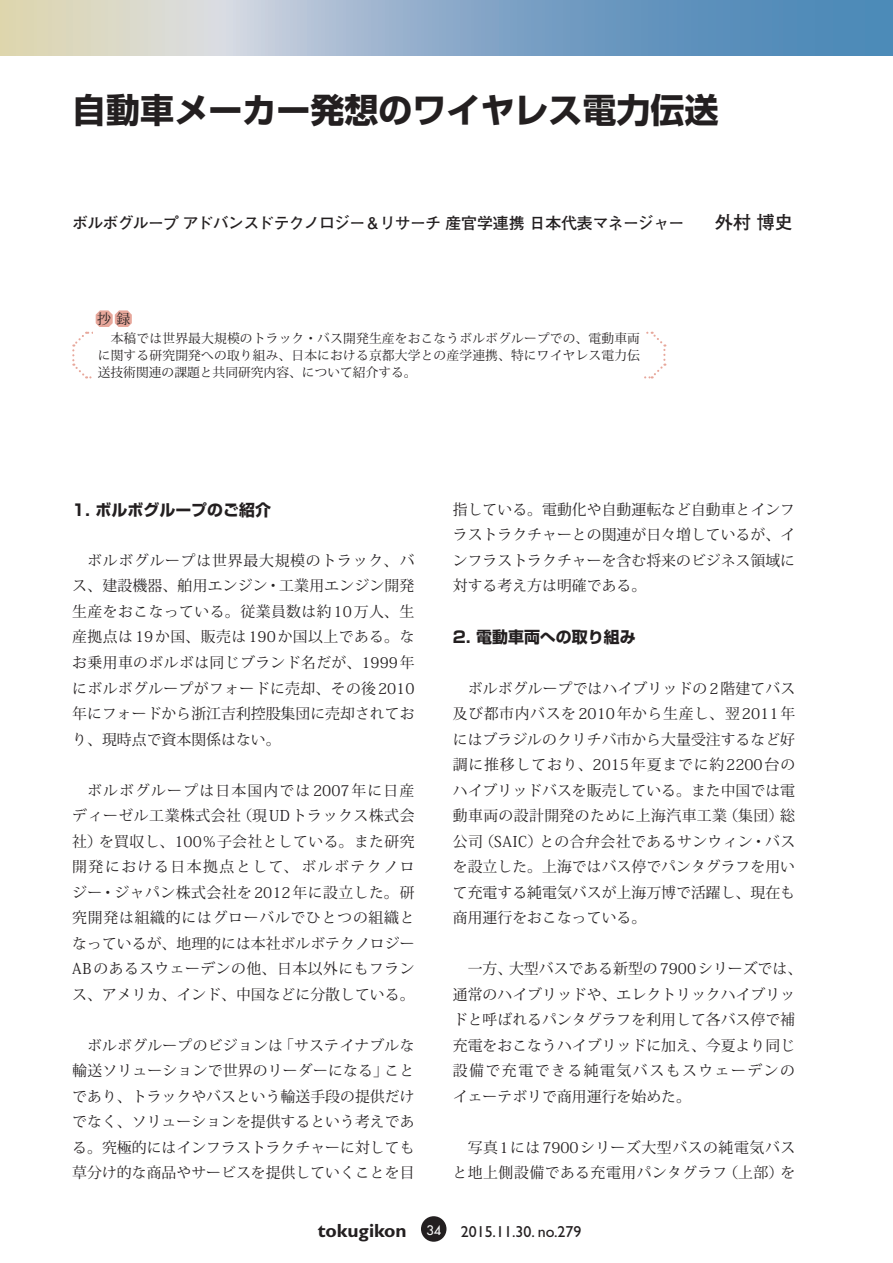
<style>
.page{position:relative;width:893px;height:1263px;background:#fff}
.page>*{position:absolute;margin:0;border:0;box-sizing:border-box;transform-origin:0 0}
.特集タイトル{font:700 34.05px "Shin Go Pro";color:#231f20}
.特集本文{font:700 19.2px "Gill Sans";color:#231f20}
.特集名前{font:700 15.9px "Futo Go B101 Pro";letter-spacing:-.05em;color:#231f20}
.特集小見出し{font:700 15.9px "Shin Go Pro";color:#231f20}
.特集本文-2{font:15.9px "Gill Sans";color:#231f20}
.特集本文-3{font:14.85px/25.5px "Koz Min Pro";color:#231f20;text-align:justify}
.特集本文-4{font:14.85px/25.5px "Koz Min Pro";letter-spacing:.035em;color:#231f20;text-align:right}
.特集本文-5{font:13.8px "Koz Min Pro";color:#231f20}
.t1{font:12.75px/17px "Koz Min Pro";color:#231f20;text-align:justify}
.特集本文-6{font:12.75px "Futura";color:#fff}
.s1{font-size:18px}
</style>
<div class="page">
<div style="left:421px;top:1216px;width:25px;height:26px;background:#231f20;border-radius:50%"></div>
<svg style="left:0;top:0;width:892px;height:55px;background:#95b0c6"></svg>
<hr style="left:892px;top:0;width:1px;height:55px;background:#4c8ab8">
<svg style="left:72px;top:310px;width:594px;height:69px"></svg>
<div style="left:94px;top:327px;width:550px;height:56px;background:#fff"></div>
<p class="特集タイトル" style="left:72px;top:84px;width:648px">自動車メーカー発想のワイヤレス電力伝送</p>
<p class="特集名前" style="left:72px;top:210px;width:722px">ボルボグループ アドバンスドテクノロジー＆リサーチ 産官学連携 日本代表マネージャー　　<span class="s1">外村 博史</span></p>
<p class="特集本文-5" style="left:97px;top:309px;width:34px">抄録</p>
<p class="t1" style="left:98px;top:329px;width:544px">　本稿では世界最大規模のトラック・バス開発生産をおこなうボルボグループでの、電動車両に関する研究開発への取り組み、日本における京都大学との産学連携、特にワイヤレス電力伝送技術関連の課題と共同研究内容、について紹介する。</p>
<p class="特集小見出し" style="left:72px;top:497px;width:200px">1. ボルボグループのご紹介</p>
<p class="特集本文-3" style="left:72px;top:547px;width:344px;text-indent:15px">ボルボグループは世界最大規模のトラック、バス、建設機器、舶用エンジン・工業用エンジン開発生産をおこなっている。従業員数は約10万人、生産拠点は 19か国、販売は 190か国以上である。なお乗用車のボルボは同じブランド名だが、1999年にボルボグループがフォードに売却、その後2010年にフォードから浙江吉利控股集団に売却されており、現時点で資本関係はない。</p>
<p class="特集本文-3" style="left:72px;top:777px;width:344px;text-indent:15px">ボルボグループは日本国内では2007年に日産ディーゼル工業株式会社（現UDトラックス株式会社）を買収し、100％子会社としている。また研究開発における日本拠点として、ボルボテクノロジー・ジャパン株式会社を 2012年に設立した。研究開発は組織的にはグローバルでひとつの組織となっているが、地理的には本社ボルボテクノロジーABのあるスウェーデンの他、日本以外にもフランス、アメリカ、インド、中国などに分散している。</p>
<p class="特集本文-3" style="left:72px;top:1032px;width:344px;text-indent:15px">ボルボグループのビジョンは「サステイナブルな輸送ソリューションで世界のリーダーになる」ことであり、トラックやバスという輸送手段の提供だけでなく、ソリューションを提供するという考えである。究極的にはインフラストラクチャーに対しても草分け的な商品やサービスを提供していくことを目</p>
<p class="特集本文-3" style="left:453px;top:496px;width:344px">指している。電動化や自動運転など自動車とインフラストラクチャーとの関連が日々増しているが、インフラストラクチャーを含む将来のビジネス領域に対する考え方は明確である。</p>
<p class="特集小見出し" style="left:453px;top:625px;width:184px">2. 電動車両への取り組み</p>
<p class="特集本文-3" style="left:453px;top:675px;width:344px">　ボルボグループではハイブリッドの 2階建てバス及び都市内バスを 2010年から生産し、翌2011年にはブラジルのクリチバ市から大量受注するなど好調に推移しており、2015年夏までに約2200台のハイブリッドバスを販売している。また中国では電動車両の設計開発のために上海汽車工業（集団）総公司（SAIC）との合弁会社であるサンウィン・バスを設立した。上海ではバス停でパンタグラフを用いて充電する純電気バスが上海万博で活躍し、現在も商用運行をおこなっている。</p>
<p class="特集本文-3" style="left:453px;top:955px;width:351px;text-align:left;text-indent:15px">一方、大型バスである新型の 7900シリーズでは、通常のハイブリッドや、エレクトリックハイブリッドと呼ばれるパンタグラフを利用して各バス停で補充電をおこなうハイブリッドに加え、今夏より同じ設備で充電できる純電気バスもスウェーデンのイェーテボリで商用運行を始めた。</p>
<p class="特集本文-4" style="left:453px;top:1134px;width:344px">写真1には7900シリーズ大型バスの純電気バスと地上側設備である充電用パンタグラフ（上部）を</p>
<p class="特集本文" style="left:318px;top:1219px;width:90px">tokugikon</p>
<p class="特集本文-6" style="left:426px;top:1222px;width:16px">34</p>
<p class="特集本文-2" style="left:461px;top:1222px;width:122px">2015.11.30. no.279</p>
</div>
